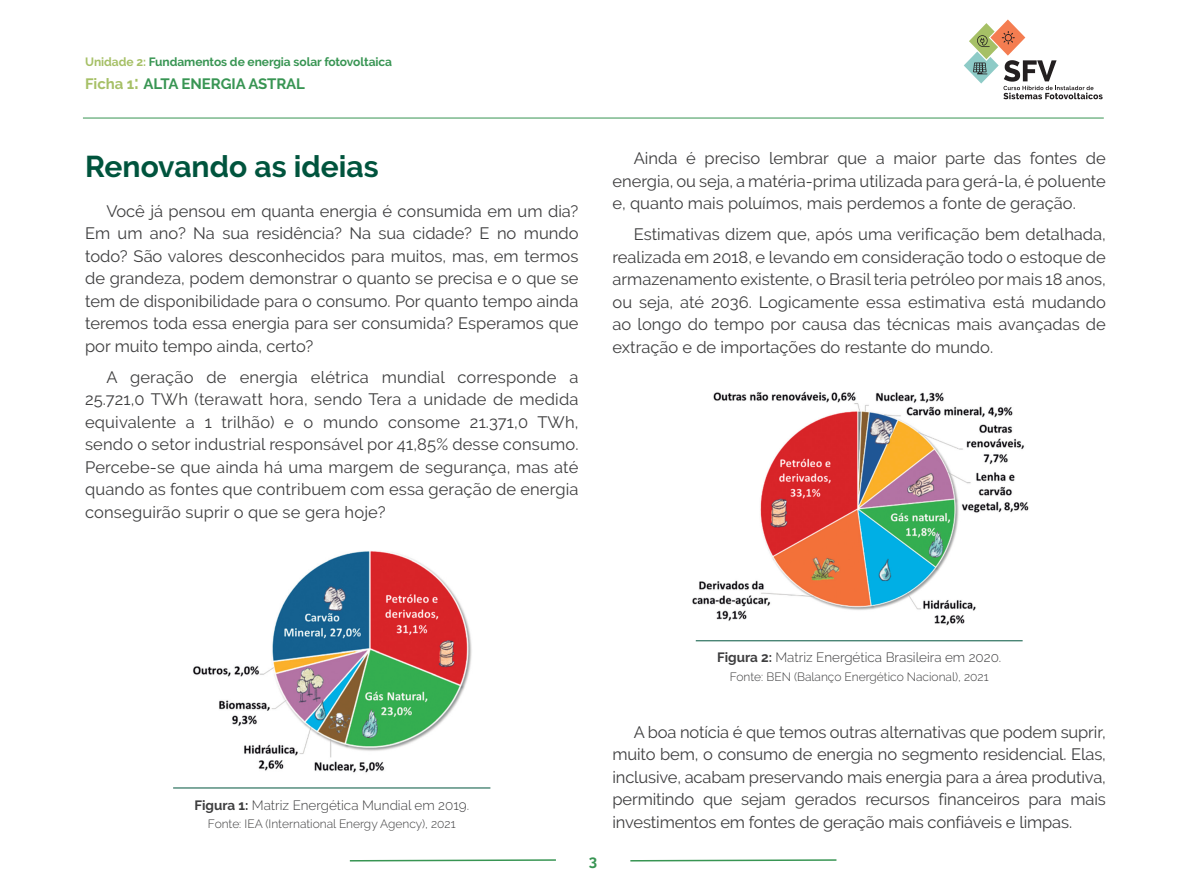
<style>
.page{position:relative;width:1191px;height:893px;background:#fff}
.page>*{position:absolute;margin:0;border:0;box-sizing:border-box;transform-origin:0 0}
.TIT_2_secundario{font:700 30px "Raleway";color:#00543d}
.Texto_Corrido{font:16.5px/22.5px "Raleway";color:#3e3e3f;text-align:justify}
.t1{font:700 15px "Raleway";letter-spacing:-.005em;color:#389553}
.Legenda_Linha_centra{font:300 13.5px "Raleway";color:#3e3e3f}
.Fonte_sem_linha_cent{font:300 12px "Raleway";color:#3e3e3f}
.t2{font:700 12px "Raleway";letter-spacing:-.005em;color:#389553}
.s1{color:#a6c066}
.s2{font-size:19.5px;color:#a6c066}
.s3{font-weight:700}
</style>
<div class="page">
<svg style="left:964px;top:19px;width:138px;height:80px"></svg>
<hr style="left:83px;top:118px;width:1020px;height:1px;background:#389553">
<svg style="left:349px;top:859px;width:207px;height:3px"></svg>
<svg style="left:630px;top:859px;width:207px;height:3px"></svg>
<hr style="left:696px;top:640px;width:326px;height:1px;background:#00543d">
<img style="left:692px;top:391px;width:337px;height:235px">
<hr style="left:173px;top:788px;width:317px;height:1px;background:#00543d">
<img style="left:193px;top:551px;width:279px;height:222px">
<p class="t2" style="left:85px;top:54px;width:309px"><span class="s1">Unidade 2:</span> Fundamentos de energia solar fotovoltaica</p>
<p class="t1" style="left:85px;top:75px;width:221px"><span class="s1">Ficha 1</span><span class="s2">:</span> ALTA ENERGIA ASTRAL</p>
<h3 class="TIT_2_secundario" style="left:85px;top:149px;width:295px">Renovando as ideias</h3>
<p class="Texto_Corrido" style="left:85px;top:199px;width:495px;text-indent:21px">Você já pensou em quanta energia é consumida em um dia?<br>Em um ano? Na sua residência? Na sua cidade? E no mundo todo? São valores desconhecidos para muitos, mas, em termos de grandeza, podem demonstrar o quanto se precisa e o que se tem de disponibilidade para o consumo. Por quanto tempo ainda teremos toda essa energia para ser consumida? Esperamos que por muito tempo ainda, certo?</p>
<p class="Texto_Corrido" style="left:85px;top:365px;width:495px;text-indent:21px">A geração de energia elétrica mundial corresponde a 25.721,0 TWh (terawatt hora, sendo Tera a unidade de medida equivalente a 1 trilhão) e o mundo consome 21.371,0 TWh, sendo o setor industrial responsável por 41,85% desse consumo.<br>Percebe-se que ainda há uma margem de segurança, mas até quando as fontes que contribuem com essa geração de energia conseguirão suprir o que se gera hoje?</p>
<p class="Texto_Corrido" style="left:612px;top:147px;width:495px;text-indent:21px">Ainda é preciso lembrar que a maior parte das fontes de energia, ou seja, a matéria-prima utilizada para gerá-la, é poluente e, quanto mais poluímos, mais perdemos a fonte de geração.</p>
<p class="Texto_Corrido" style="left:612px;top:223px;width:495px;text-indent:21px">Estimativas dizem que, após uma verificação bem detalhada, realizada em 2018, e levando em consideração todo o estoque de armazenamento existente, o Brasil teria petróleo por mais 18 anos, ou seja, até 2036. Logicamente essa estimativa está mudando ao longo do tempo por causa das técnicas mais avançadas de extração e de importações do restante do mundo.</p>
<p class="Legenda_Linha_centra" style="left:194px;top:797px;width:276px"><span class="s3">Figura 1:</span> Matriz Energética Mundial em 2019.</p>
<p class="Fonte_sem_linha_cent" style="left:208px;top:817px;width:249px">Fonte: IEA (International Energy Agency), 2021</p>
<p class="t1" style="left:589px;top:852px;width:10px">3</p>
<p class="Legenda_Linha_centra" style="left:717px;top:650px;width:286px"><span class="s3">Figura 2:</span> Matriz Energética Brasileira em 2020.</p>
<p class="Fonte_sem_linha_cent" style="left:730px;top:670px;width:260px">Fonte: BEN (Balanço Energético Nacional), 2021</p>
<p class="Texto_Corrido" style="left:612px;top:720px;width:495px;text-indent:21px">A boa notícia é que temos outras alternativas que podem suprir, muito bem, o consumo de energia no segmento residencial. Elas, inclusive, acabam preservando mais energia para a área produtiva, permitindo que sejam gerados recursos financeiros para mais investimentos em fontes de geração mais confiáveis e limpas.</p>
</div>
